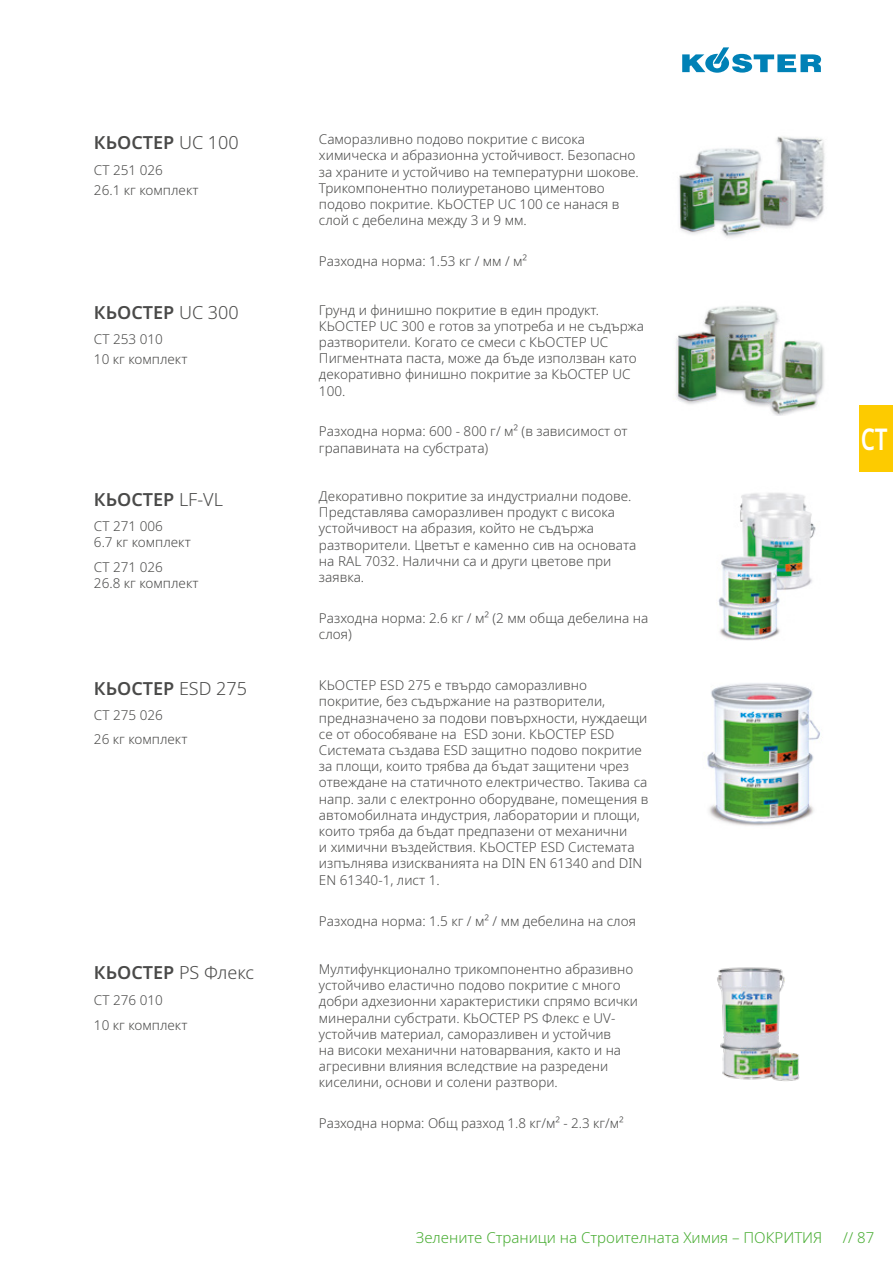
<style>
.page{position:relative;width:893px;height:1263px;background:#fff}
.page>*{position:absolute;margin:0;border:0;box-sizing:border-box;transform-origin:0 0}
.t1{font:600 30px "Noto Sans";color:#fff;scale:.75 1}
.Produktname{font:600 18px "Noto Sans";color:#4a4a49}
.t2{font:300 15px "Noto Sans";color:#49ad33}
.Beschreibung{font:300 13.5px/16.2px "Noto Sans";color:#4a4a49}
.Artikelnummer{font:300 13.5px/16.2px "Noto Sans";color:#4a4a49}
.Lieferform{font:300 13.5px "Noto Sans";color:#4a4a49}
.s1{font-weight:300}
</style>
<div class="page">
<div style="left:859px;top:406px;width:34px;height:66px;background:#fdcb00"></div>
<svg style="left:682px;top:47px;width:139px;height:26px"></svg>
<img style="left:679px;top:136px;width:146px;height:102px">
<img style="left:676px;top:306px;width:148px;height:110px">
<img style="left:718px;top:493px;width:98px;height:148px">
<img style="left:707px;top:683px;width:114px;height:143px">
<img style="left:717px;top:967px;width:83px;height:114px">
<p class="Produktname" style="left:94px;top:130px;width:146px">КЬОСТЕР <span class="s1">UC 100</span></p>
<p class="Artikelnummer" style="left:94px;top:162px;width:70px">CT 251 026</p>
<p class="Lieferform" style="left:94px;top:181px;width:106px">26.1 кг комплект</p>
<p class="Beschreibung" style="left:319px;top:131px;width:321px">Саморазливно подово покритие с висока химическа и абразионна устойчивост. Безопасно за храните и устойчиво на температурни шокове.<br>Трикомпонентно полиуретаново циментово подово покритие. КЬОСТЕР UC 100 се нанася в слой с дебелина между 3 и 9 мм.</p>
<p class="Beschreibung" style="left:319px;top:253px;width:210px">Разходна норма: 1.53 кг / мм / м²</p>
<p class="Produktname" style="left:94px;top:300px;width:146px">КЬОСТЕР <span class="s1">UC 300</span></p>
<p class="Artikelnummer" style="left:94px;top:331px;width:70px">CT 253 010</p>
<p class="Lieferform" style="left:94px;top:350px;width:95px">10 кг комплект</p>
<p class="Beschreibung" style="left:319px;top:302px;width:327px">Грунд и финишно покритие в един продукт.<br>КЬОСТЕР UC 300 е готов за употреба и не съдържа разтворители. Когато се смеси с КЬОСТЕР UC Пигментната паста, може да бъде използван като декоративно финишно покритие за КЬОСТЕР UC 100.</p>
<p class="Beschreibung" style="left:319px;top:424px;width:310px">Разходна норма: 600 - 800 г/ м² (в зависимост от грапавината на субстрата)</p>
<h1 class="t1" style="left:861px;top:418px;width:38px">CT</h1>
<p class="Produktname" style="left:94px;top:487px;width:130px">КЬОСТЕР <span class="s1">LF-VL</span></p>
<p class="Artikelnummer" style="left:94px;top:518px;width:98px">CT 271 006<br>6.7 кг комплект</p>
<p class="Artikelnummer" style="left:94px;top:559px;width:106px">CT 271 026<br>26.8 кг комплект</p>
<p class="Beschreibung" style="left:319px;top:488px;width:319px">Декоративно покритие за индустриални подове.<br>Представлява саморазливен продукт с висока устойчивост на абразия, който не съдържа разтворители. Цветът е каменно сив на основата на RAL 7032. Налични са и други цветове при заявка.</p>
<p class="Beschreibung" style="left:319px;top:610px;width:331px">Разходна норма: 2.6 кг / м² (2 мм обща дебелина на слоя)</p>
<p class="Produktname" style="left:94px;top:676px;width:155px">КЬОСТЕР <span class="s1">ESD 275</span></p>
<p class="Artikelnummer" style="left:94px;top:707px;width:70px">CT 275 026</p>
<p class="Artikelnummer" style="left:94px;top:732px;width:95px">26 кг комплект</p>
<p class="Beschreibung" style="left:319px;top:677px;width:331px">КЬОСТЕР ESD 275 е твърдо саморазливно покритие, без съдържание на разтворители, предназначено за подови повърхности, нуждаещи се от обособяване на ESD зони. КЬОСТЕР ESD Системата създава ESD защитно подово покритие за площи, които трябва да бъдат защитени чрез отвеждане на статичното електричество. Такива са напр. зали с електронно оборудване, помещения в автомобилната индустрия, лаборатории и площи, които тряба да бъдат предпазени от механични<br>и химични въздействия. КЬОСТЕР ESD Системата изпълнява изискванията на DIN EN 61340 and DIN EN 61340-1, лист 1.</p>
<p class="Beschreibung" style="left:319px;top:913px;width:318px">Разходна норма: 1.5 кг / м² / мм дебелина на слоя</p>
<p class="Produktname" style="left:94px;top:959px;width:162px">КЬОСТЕР <span class="s1">PS Флекс</span></p>
<p class="Artikelnummer" style="left:94px;top:992px;width:70px">CT 276 010</p>
<p class="Lieferform" style="left:94px;top:1016px;width:95px">10 кг комплект</p>
<p class="Beschreibung" style="left:319px;top:961px;width:321px">Мултифункционално трикомпонентно абразивно устойчиво еластично подово покритие с много добри адхезионни характеристики спрямо всички минерални субстрати. КЬОСТЕР PS Флекс е UV&shy;устойчив материал, саморазливен и устойчив<br>на високи механични натоварвания, както и на агресивни влияния вследствие на разредени киселини, основи и солени разтвори.</p>
<p class="Beschreibung" style="left:319px;top:1115px;width:306px">Разходна норма: Общ разход 1.8 кг/м² - 2.3 кг/м²</p>
<p class="t2" style="left:416px;top:1227px;width:408px">Зелените Страници на Строителната Химия – ПОКРИТИЯ</p>
<p class="t2" style="left:843px;top:1227px;width:33px">// 87</p>
</div>
